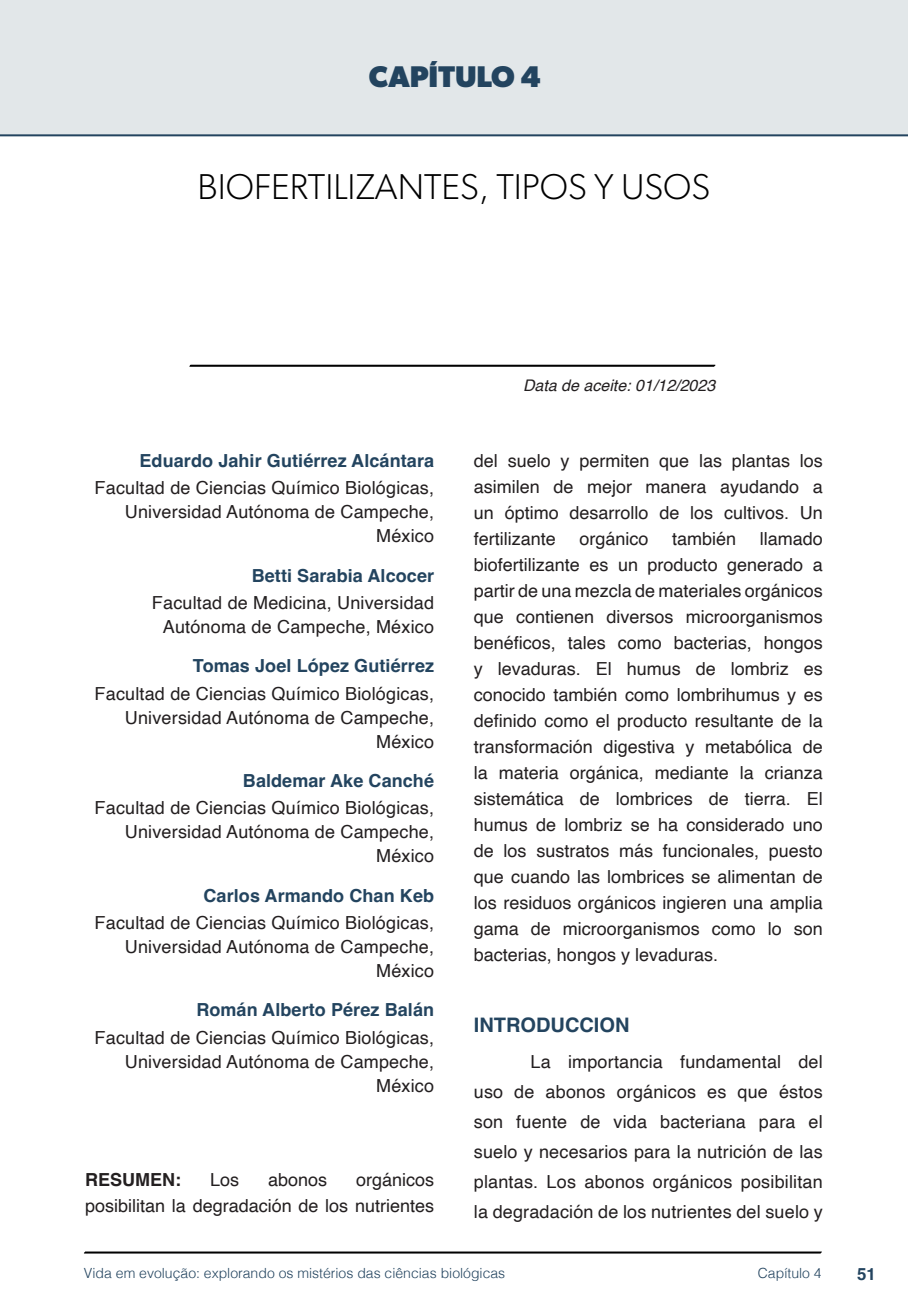
<style>
.page{position:relative;width:908px;height:1304px;background:#fff}
.page>*{position:absolute;margin:0;border:0;box-sizing:border-box;transform-origin:0 0}
.nome_artigos{font:300 36px "Gibson";color:#000}
.capítulos{font:700 30px "Gibson";color:#23445f}
.TITULOS{font:700 20px "Helvetica";color:#23445f}
.Resumos_e_PC_TXT{font:18px/26px "Helvetica";color:#231f20;text-align:justify}
.info_autores{font:18px/24px "Helvetica";letter-spacing:.01em;color:#231f20;text-align:right}
.txt{font:18px/30px "Helvetica";letter-spacing:.01em;color:#231f20;text-align:justify}
.nome_autores{font:700 18px "Helvetica";letter-spacing:.005em;color:#23445f}
.Resumos_e_PC_TXT-2{font:700 18px "Helvetica";color:#231f20}
.t1{font:700 16.8px "Helvetica";color:#23445f}
.t2{font:italic 16px "Helvetica";color:#231f20}
.t3{font:300 14px "Helvetica";color:#23445f}
</style>
<div class="page">
<svg style="left:84px;top:1251px;width:737px;height:3px;background:#515151"></svg>
<div style="left:0;top:0;width:907px;height:136px;background:#e2e7e9"></div>
<svg style="left:189px;top:364px;width:526px;height:3px;background:#4f4f4f"></svg>
<div style="left:44px;top:72px;width:68px;height:61px;background:#e2e7e9"></div>
<p class="capítulos" style="left:369px;top:58px;width:173px">CAPÍTULO 4</p>
<p class="nome_artigos" style="left:197px;top:165px;width:514px">BIOFERTILIZANTES, TIPOS Y USOS</p>
<p class="nome_autores" style="left:139px;top:450px;width:296px">Eduardo Jahir Gutiérrez Alcántara</p>
<p class="info_autores" style="left:95px;top:477px;width:341px">Facultad de Ciencias Químico Biológicas,<br>Universidad Autónoma de Campeche,<br>México</p>
<p class="nome_autores" style="left:251px;top:564px;width:184px">Betti Sarabia Alcocer</p>
<p class="info_autores" style="left:152px;top:591px;width:283px">Facultad de Medicina, Universidad<br>Autónoma de Campeche, México</p>
<p class="nome_autores" style="left:193px;top:655px;width:242px">Tomas Joel López Gutiérrez</p>
<p class="info_autores" style="left:95px;top:682px;width:341px">Facultad de Ciencias Químico Biológicas,<br>Universidad Autónoma de Campeche,<br>México</p>
<p class="nome_autores" style="left:243px;top:770px;width:193px">Baldemar Ake Canché</p>
<p class="info_autores" style="left:95px;top:797px;width:341px">Facultad de Ciencias Químico Biológicas,<br>Universidad Autónoma de Campeche,<br>México</p>
<p class="nome_autores" style="left:203px;top:884px;width:232px">Carlos Armando Chan Keb</p>
<p class="info_autores" style="left:95px;top:911px;width:341px">Facultad de Ciencias Químico Biológicas,<br>Universidad Autónoma de Campeche,<br>México</p>
<p class="nome_autores" style="left:196px;top:999px;width:239px">Román Alberto Pérez Balán</p>
<p class="info_autores" style="left:95px;top:1026px;width:341px">Facultad de Ciencias Químico Biológicas,<br>Universidad Autónoma de Campeche,<br>México</p>
<p class="Resumos_e_PC_TXT-2" style="left:85px;top:1168px;width:97px">RESUMEN:</p>
<p class="Resumos_e_PC_TXT" style="left:210px;top:1167px;width:31px">Los</p>
<p class="Resumos_e_PC_TXT" style="left:268px;top:1167px;width:61px">abonos</p>
<p class="Resumos_e_PC_TXT" style="left:85px;top:1167px;width:350px;text-align:right">orgánicos<br>posibilitan la degradación de los nutrientes</p>
<p class="t2" style="left:523px;top:373px;width:194px">Data de aceite: 01/12/2023</p>
<p class="Resumos_e_PC_TXT" style="left:473px;top:448px;width:350px">del suelo y permiten que las plantas los asimilen de mejor manera ayudando a un óptimo desarrollo de los cultivos. Un fertilizante</p>
<p class="Resumos_e_PC_TXT" style="left:579px;top:526px;width:71px">orgánico</p>
<p class="Resumos_e_PC_TXT" style="left:671px;top:526px;width:66px">también</p>
<p class="Resumos_e_PC_TXT" style="left:473px;top:526px;width:350px;text-indent:286px">llamado biofertilizante es un producto generado a partir de una mezcla de materiales orgánicos que contienen diversos microorganismos benéficos, tales como bacterias, hongos y levaduras. El humus de lombriz es conocido también como lombrihumus y es definido como el producto resultante de la transformación digestiva y metabólica de la materia orgánica, mediante la crianza sistemática de lombrices de tierra. El humus de lombriz se ha considerado uno de los sustratos más funcionales, puesto que cuando las lombrices se alimentan de los residuos orgánicos ingieren una amplia gama de microorganismos como lo son bacterias, hongos y levaduras.</p>
<p class="TITULOS" style="left:473px;top:1013px;width:157px">INTRODUCCION</p>
<p class="txt" style="left:473px;top:1047px;width:350px;text-indent:57px">La importancia fundamental del uso de abonos orgánicos es que éstos son fuente de vida bacteriana para el suelo y necesarios para la nutrición de las plantas. Los abonos orgánicos posibilitan la degradación de los nutrientes del suelo y</p>
<p class="t3" style="left:84px;top:1261px;width:422px">Vida em evolução: explorando os mistérios das ciências biológicas</p>
<p class="t3" style="left:757px;top:1261px;width:65px">Capítulo 4</p>
<p class="t1" style="left:856px;top:1264px;width:20px">51</p>
</div>
